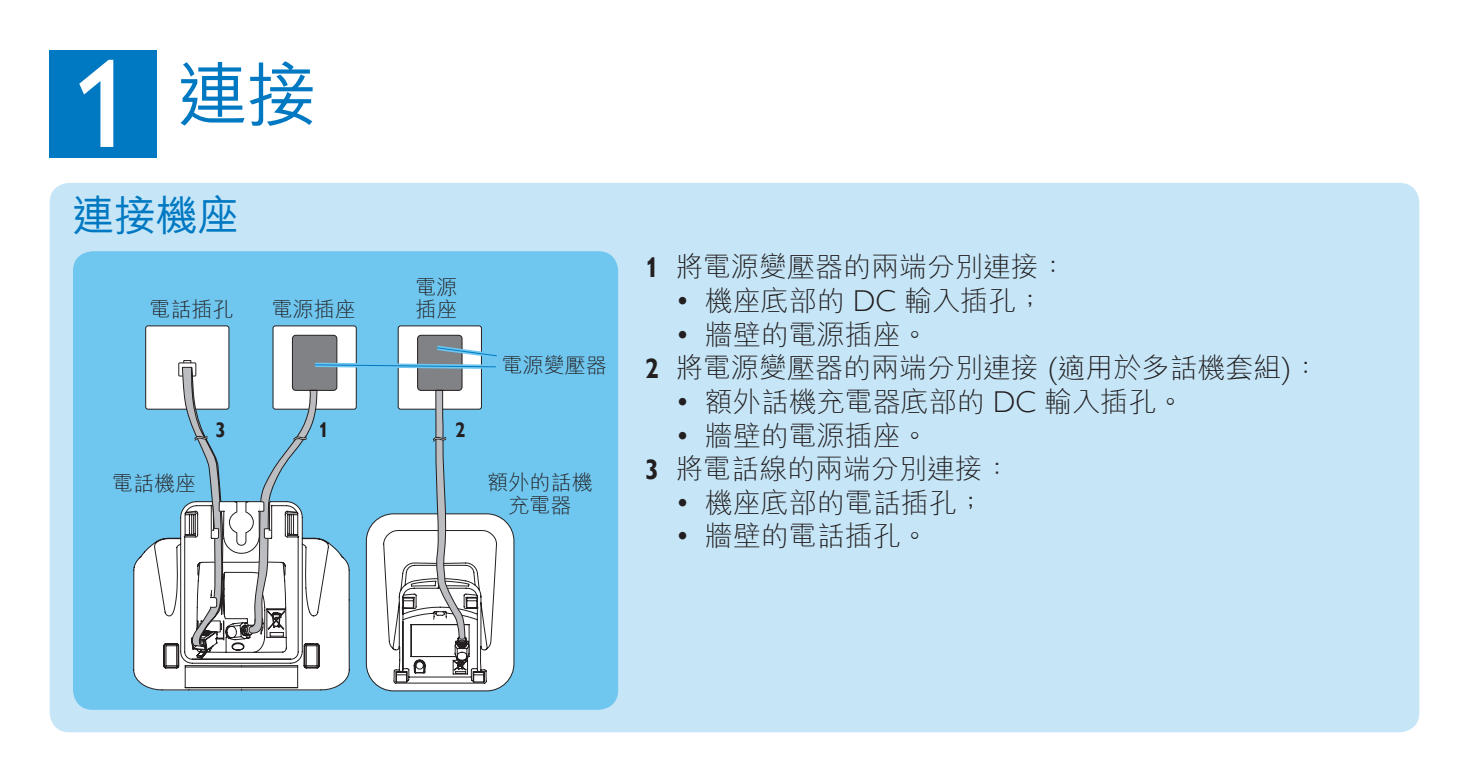
<style>
.page{position:relative;width:1469px;height:782px;background:#fff}
.page>*{position:absolute;margin:0;border:0;box-sizing:border-box;transform-origin:0 0}
.t1{font:126px "Gill Sans Alt One WGL";color:#fff}
.Heading{font:500 70px "M Hei B5";color:#0079c2}
.Heading1{font:500 42px "M Hei B5";color:#0079c2}
.Bullet{font:300 28px "M Hei B5";color:#231f20}
.Numbering{font:300 28px "M Hei B5";color:#231f20}
.t2{font:300 21px/22.8px "M Hei B5";color:#231f20}
.t3{font:700 21px "Gill Sans Alt One WGL";color:#231f20;scale:.9 1}
.s1{font-family:"Gill Sans Alt One WGL";font-weight:700}
.s2{font-family:"Gill Sans Alt One WGL Light";font-weight:400;font-size:30.1px}
</style>
<div class="page">
<div style="left:50px;top:183px;width:1369px;height:549px;background:#c6e6f8;border-radius:20px"></div>
<div style="left:73px;top:251px;width:545px;height:458px;background:#6fc6ef;border-radius:20px"></div>
<svg style="left:133px;top:251px;width:381px;height:440px"></svg>
<div style="left:50px;top:50px;width:107px;height:107px;background:#0079c2"></div>
<p class="t1" style="left:72px;top:18px;width:64px">1</p>
<p class="Heading" style="left:178px;top:58px;width:140px">連接</p>
<p class="Heading1" style="left:73px;top:194px;width:168px">連接機座</p>
<p class="t2" style="left:149px;top:299px;width:85px">電話插孔</p>
<p class="t2" style="left:272px;top:299px;width:85px">電源插座</p>
<p class="t2" style="left:415px;top:276px;width:43px">電源插座</p>
<p class="t2" style="left:112px;top:472px;width:85px">電話機座</p>
<p class="t3" style="left:215px;top:415px;width:13px">3</p>
<p class="t3" style="left:318px;top:415px;width:13px">1</p>
<p class="t3" style="left:455px;top:415px;width:13px">2</p>
<p class="t2" style="left:502px;top:354px;width:106px">電源變壓器</p>
<p class="t2" style="left:487px;top:471px;width:106px;text-align:center">額外的話機充電器</p>
<p class="Numbering" style="left:645px;top:252px;width:423px"><span class="s1">1</span> 將電源變壓器的兩端分別連接：</p>
<p class="Bullet" style="left:675px;top:286px;width:371px"><span class="s2">•</span> 機座底部的 <span class="s2">DC</span> 輸入插孔；</p>
<p class="Bullet" style="left:675px;top:319px;width:255px"><span class="s2">•</span> 牆壁的電源插座。</p>
<p class="Numbering" style="left:645px;top:353px;width:676px"><span class="s1">2</span> 將電源變壓器的兩端分別連接 <span class="s2">(</span>適用於多話機套組<span class="s2">)</span>：</p>
<p class="Bullet" style="left:675px;top:386px;width:511px"><span class="s2">•</span> 額外話機充電器底部的 <span class="s2">DC</span> 輸入插孔。</p>
<p class="Bullet" style="left:675px;top:420px;width:255px"><span class="s2">•</span> 牆壁的電源插座。</p>
<p class="Numbering" style="left:645px;top:454px;width:367px"><span class="s1">3</span> 將電話線的兩端分別連接：</p>
<p class="Bullet" style="left:675px;top:487px;width:311px"><span class="s2">•</span> 機座底部的電話插孔；</p>
<p class="Bullet" style="left:675px;top:521px;width:255px"><span class="s2">•</span> 牆壁的電話插孔。</p>
</div>
